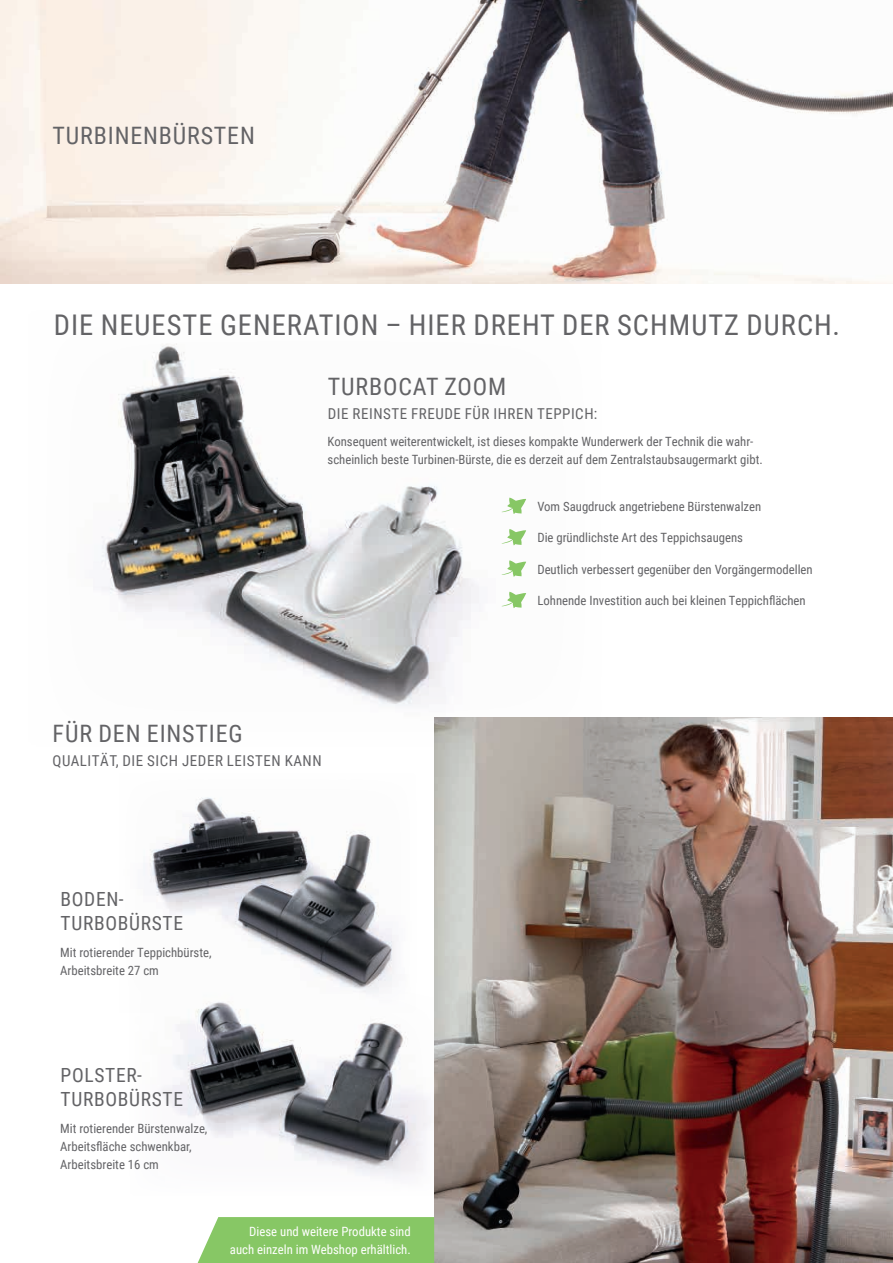
<style>
.page{position:relative;width:893px;height:1263px;background:#fff}
.page>*{position:absolute;margin:0;border:0;box-sizing:border-box;transform-origin:0 0}
.t1{font:28.5px "Roboto Condensed";letter-spacing:.035em;color:#636366}
.t2{font:24px "Roboto Condensed";letter-spacing:.035em;color:#636366}
.t3{font:19.5px/24px "Roboto Condensed";letter-spacing:.035em;color:#636366}
.t4{font:15px "Roboto Condensed";letter-spacing:.035em;color:#636366}
.t5{font:12.75px/18px "Roboto Condensed";color:#636366}
.t6{font:12.75px/18px "Roboto Condensed";color:#fff;text-align:right}
</style>
<div class="page">
<img style="left:101px;top:343px;width:426px;height:363px">
<img style="left:161px;top:1012px;width:269px;height:165px">
<img style="left:0;top:0;width:893px;height:284px">
<img style="left:434px;top:717px;width:459px;height:546px">
<svg style="left:502px;top:497px;width:24px;height:17px"></svg>
<svg style="left:502px;top:529px;width:24px;height:16px"></svg>
<svg style="left:502px;top:560px;width:24px;height:17px"></svg>
<svg style="left:502px;top:592px;width:24px;height:16px"></svg>
<div style="left:198px;top:1217px;width:236px;height:46px;background:#87c765"></div>
<img style="left:144px;top:797px;width:251px;height:215px">
<h2 class="t2" style="left:53px;top:119px;width:204px">TURBINENBÜRSTEN</h2>
<h1 class="t1" style="left:54px;top:305px;width:788px">DIE NEUESTE GENERATION – HIER DREHT DER SCHMUTZ DURCH.</h1>
<h2 class="t2" style="left:328px;top:370px;width:180px">TURBOCAT ZOOM</h2>
<p class="t4" style="left:328px;top:403px;width:271px">DIE REINSTE FREUDE FÜR IHREN TEPPICH:</p>
<p class="t5" style="left:328px;top:432px;width:437px">Konsequent weiterentwickelt, ist dieses kompakte Wunderwerk der Technik die wahr&shy;scheinlich beste Turbinen-Bürste, die es derzeit auf dem Zentralstaubsaugermarkt gibt.</p>
<h2 class="t2" style="left:53px;top:717px;width:192px">FÜR DEN EINSTIEG</h2>
<p class="t4" style="left:52px;top:750px;width:271px">QUALITÄT, DIE SICH JEDER LEISTEN KANN</p>
<h3 class="t3" style="left:61px;top:886px;width:124px">BODEN-<br>TURBOBÜRSTE</h3>
<p class="t5" style="left:60px;top:943px;width:153px">Mit rotierender Teppichbürste,<br>Arbeitsbreite 27 cm</p>
<h3 class="t3" style="left:61px;top:1063px;width:124px">POLSTER-<br>TURBOBÜRSTE</h3>
<p class="t5" style="left:60px;top:1119px;width:149px">Mit rotierender Bürstenwalze,<br>Arbeitsfläche schwenkbar,<br>Arbeitsbreite 16 cm</p>
<p class="t6" style="left:230px;top:1222px;width:182px">Diese und weitere Produkte sind auch einzeln im Webshop erhältlich.</p>
<p class="t5" style="left:537px;top:497px;width:225px">Vom Saugdruck angetriebene Bürstenwalzen</p>
<p class="t5" style="left:537px;top:528px;width:207px">Die gründlichste Art des Teppichsaugens</p>
<p class="t5" style="left:537px;top:560px;width:277px">Deutlich verbessert gegenüber den Vorgängermodellen</p>
<p class="t5" style="left:537px;top:591px;width:270px">Lohnende Investition auch bei kleinen Teppichflächen</p>
</div>
